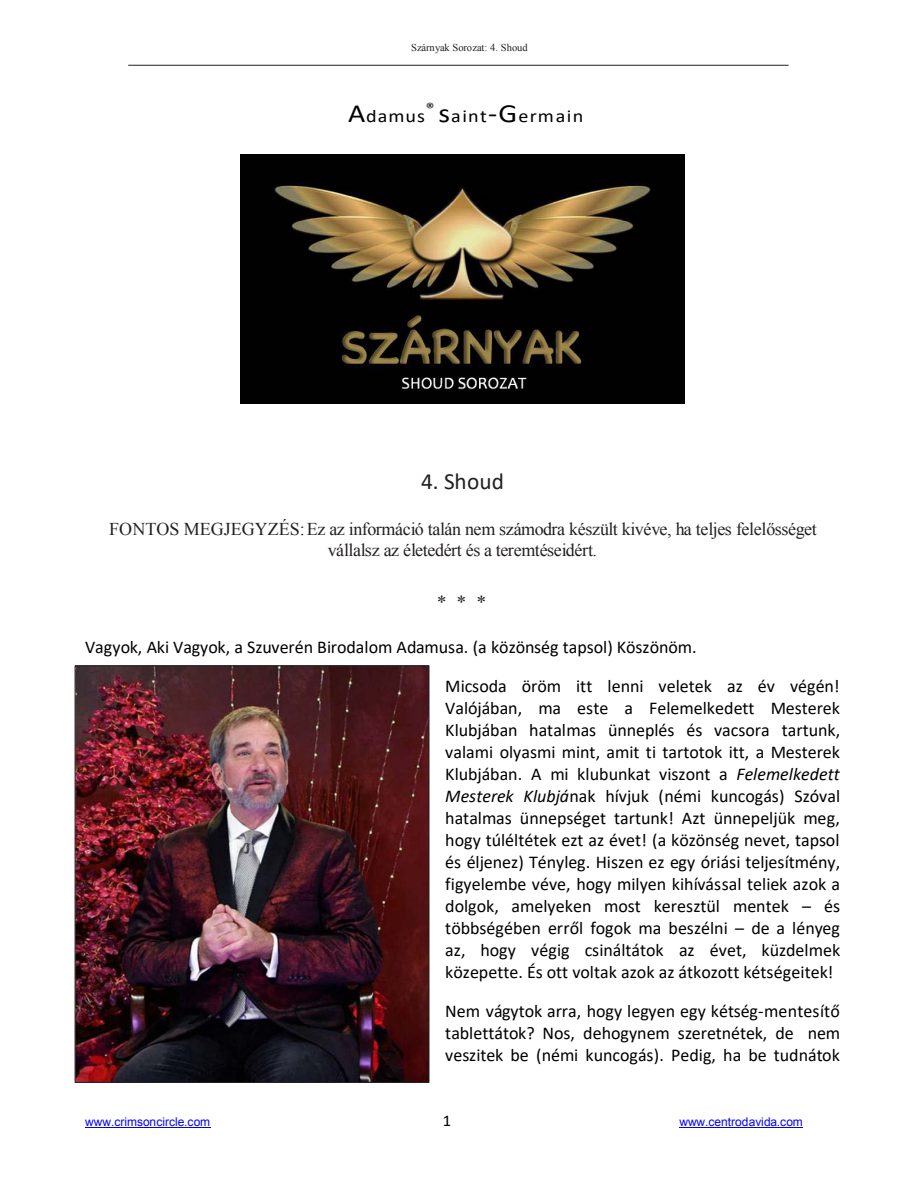
<style>
.page{position:relative;width:918px;height:1188px;background:#fff}
.page>*{position:absolute;margin:0;border:0;box-sizing:border-box;transform-origin:0 0}
.t1{font:23.25px "Calibri";letter-spacing:.005em;color:#231f20}
.t2{font:18px/22px "Calibri";color:#000;text-align:justify}
.t3{font:18px/21.8px "Times New Roman";letter-spacing:-.02em;color:#231f20;text-align:center}
.t4{font:18px "Calibri";letter-spacing:.06em;color:#000;scale:1.12 1}
.t5{font:18px "Times New Roman";letter-spacing:-.02em;color:#231f20;scale:1.11 1}
.t6{font:16.5px "Calibri";color:#000}
.t7{font:12px "Arial";color:#00f}
.t8{font:10.5px "Times New Roman";color:#231f20}
.s1{font-size:26.25px}
.s2{font-style:italic}
</style>
<div class="page">
<hr style="left:128px;top:65px;width:661px;height:1px;background:#231f20">
<hr style="left:85px;top:1127px;width:125px;height:1px;background:#00f">
<hr style="left:679px;top:1127px;width:124px;height:1px;background:#00f">
<img style="left:77px;top:667px;width:350px;height:414px">
<div style="left:75px;top:665px;width:354px;height:418px;border:1px solid #231f20"></div>
<img style="left:241px;top:155px;width:444px;height:248px">
<p class="t8" style="left:411px;top:40px;width:118px">Szárnyak Sorozat: 4. Shoud</p>
<p class="t4" style="left:348px;top:105px;width:212px"><span class="s1">A</span>damus<sup>®</sup> <span class="s1">s</span>aint<span class="s1">-G</span>ermain</p>
<p class="t1" style="left:421px;top:467px;width:84px">4. Shoud</p>
<p class="t3" style="left:109px;top:517px;width:709px">FONTOS MEGJEGYZÉS:Ez az információ talán nem számodra készült kivéve, ha teljes felelősséget vállalsz az életedért és a teremtéseidért.</p>
<p class="t5" style="left:437px;top:590px;width:46px">***</p>
<p class="t2" style="left:445px;top:627px;width:396px;line-height:39px;text-indent:-360px">Vagyok, Aki Vagyok, a Szuverén Birodalom Adamusa. (a közönség tapsol) Köszönöm.<br>Micsoda öröm itt lenni veletek az év végén!</p>
<p class="t2" style="left:445px;top:697px;width:397px">Valójában, ma este a Felemelkedett Mesterek Klubjában hatalmas ünneplés és vacsora tartunk, valami olyasmi mint, amit ti tartotok itt, a Mesterek Klubjában. A mi klubunkat viszont a <span class="s2">Felemelkedett Mesterek Klubjá</span>nak hívjuk (némi kuncogás) Szóval hatalmas ünnepséget tartunk! Azt ünnepeljük meg, hogy túléltétek ezt az évet! (a közönség nevet, tapsol és éljenez) Tényleg. Hiszen ez egy óriási teljesítmény, figyelembe véve, hogy milyen kihívással teliek azok a dolgok, amelyeken most keresztül mentek – és többségében erről fogok ma beszélni – de a lényeg az, hogy végig csináltátok az évet, küzdelmek közepette. És ott voltak azok az átkozott kétségeitek!</p>
<p class="t2" style="left:445px;top:1000px;width:396px">Nem vágytok arra, hogy legyen egy kétség-mentesítő tablettátok? Nos, dehogynem szeretnétek, de nem veszitek be (némi kuncogás). Pedig, ha be tudnátok</p>
<p class="t7" style="left:85px;top:1114px;width:127px">www.crimsoncircle.com</p>
<p class="t6" style="left:443px;top:1110px;width:10px">1</p>
<p class="t7" style="left:679px;top:1114px;width:125px">www.centrodavida.com</p>
</div>
